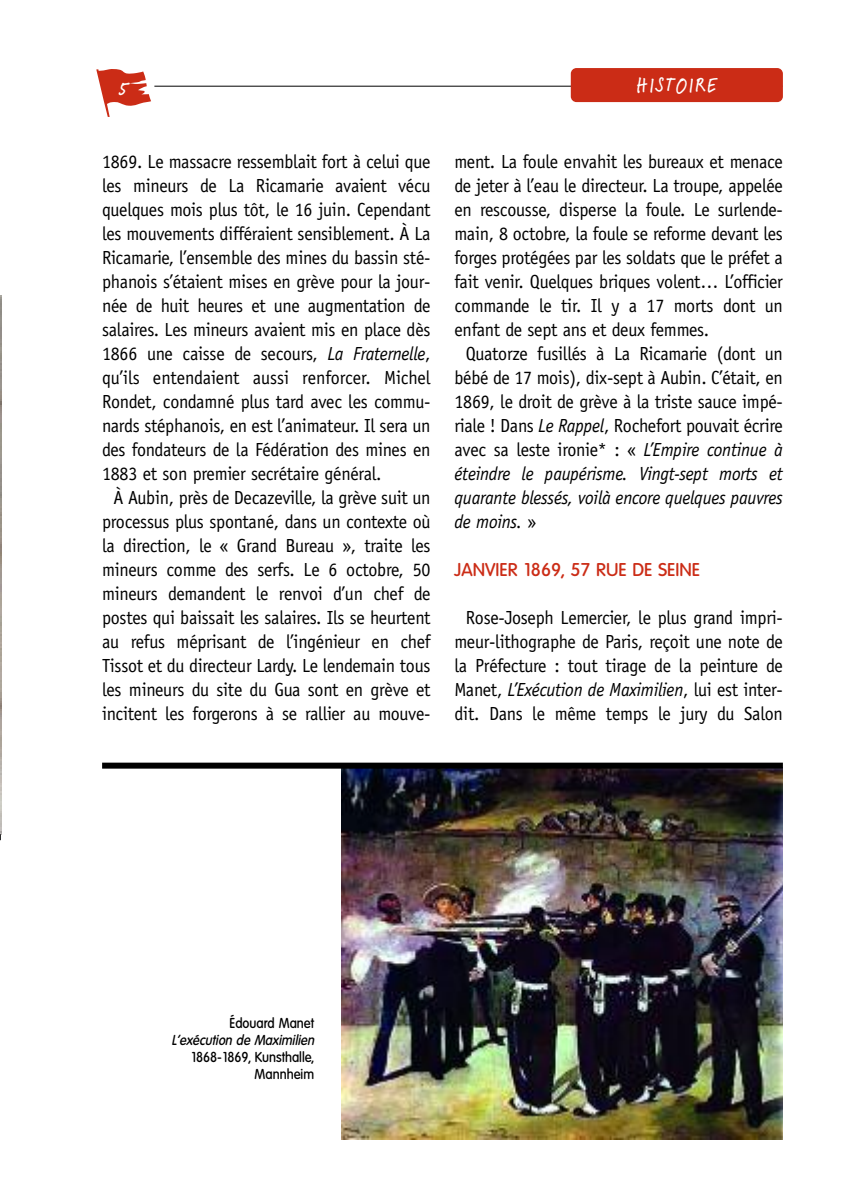
<style>
.page{position:relative;width:851px;height:1191px;background:#fff}
.page>*{position:absolute;margin:0;border:0;box-sizing:border-box;transform-origin:0 0}
.t1{font:500 22px "Feltpen Std";letter-spacing:.075em;color:#fff}
.t2{font:19px/24px "Officina Sans";letter-spacing:-.015em;color:#000;text-align:center;scale:.95 1}
.t3{font:italic 19px "Officina Sans";letter-spacing:-.015em;color:#000;scale:.95 1}
.t4{font:500 18px "Volkswagen";color:#cb2c16}
.t5{font:500 14px/16.8px "Volkswagen";color:#000;text-align:right;scale:.9 1}
.t6{font:italic 500 14px "Volkswagen";color:#000;scale:.9 1}
.s1{font-style:italic}
.s2{font-style:normal}
</style>
<div class="page">
<hr style="left:154px;top:86px;width:628px;height:1px;background:#000">
<svg style="left:96px;top:69px;width:55px;height:48px"></svg>
<div style="left:570px;top:68px;width:212px;height:34px;background:#cb2c16;border-radius:6px"></div>
<img style="left:0;top:296px;width:1px;height:538px">
<img style="left:341px;top:768px;width:441px;height:372px">
<div style="left:102px;top:762px;width:680px;height:6px;background:#000"></div>
<p class="t1" style="left:119px;top:80px;width:11px">5</p>
<p class="t1" style="left:636px;top:77px;width:82px">HISTOIRE</p>
<p class="t2" style="left:102px;top:151px;width:347px">1869. Le massacre ressemblait fort à celui que</p>
<p class="t2" style="left:102px;top:175px;width:347px">les mineurs de La Ricamarie avaient vécu</p>
<p class="t2" style="left:102px;top:199px;width:347px">quelques mois plus tôt, le 16 juin. Cependant</p>
<p class="t2" style="left:102px;top:223px;width:347px">les mouvements différaient sensiblement. À La</p>
<p class="t2" style="left:102px;top:247px;width:347px">Ricamarie, l’ensemble des mines du bassin sté-</p>
<p class="t2" style="left:102px;top:271px;width:347px">phanois s’étaient mises en grève pour la jour-</p>
<p class="t2" style="left:102px;top:295px;width:347px">née de huit heures et une augmentation de</p>
<p class="t2" style="left:102px;top:319px;width:347px">salaires. Les mineurs avaient mis en place dès</p>
<p class="t2" style="left:102px;top:343px;width:347px">1866 une caisse de secours, <span class="s1">La Fraternelle</span>,</p>
<p class="t2" style="left:102px;top:367px;width:347px">qu’ils entendaient aussi renforcer. Michel</p>
<p class="t2" style="left:102px;top:391px;width:347px">Rondet, condamné plus tard avec les commu-</p>
<p class="t2" style="left:102px;top:415px;width:347px">nards stéphanois, en est l’animateur. Il sera un</p>
<p class="t2" style="left:102px;top:439px;width:347px">des fondateurs de la Fédération des mines en</p>
<p class="t2" style="left:102px;top:463px;width:295px">1883 et son premier secrétaire général.</p>
<p class="t2" style="left:113px;top:487px;width:335px">À Aubin, près de Decazeville, la grève suit un</p>
<p class="t2" style="left:102px;top:511px;width:347px">processus plus spontané, dans un contexte où</p>
<p class="t2" style="left:102px;top:535px;width:347px">la direction, le « Grand Bureau », traite les</p>
<p class="t2" style="left:102px;top:559px;width:347px">mineurs comme des serfs. Le 6 octobre, 50</p>
<p class="t2" style="left:102px;top:583px;width:347px">mineurs demandent le renvoi d’un chef de</p>
<p class="t2" style="left:102px;top:607px;width:347px">postes qui baissait les salaires. Ils se heurtent</p>
<p class="t2" style="left:102px;top:631px;width:347px">au refus méprisant de l’ingénieur en chef</p>
<p class="t2" style="left:102px;top:655px;width:347px">Tissot et du directeur Lardy. Le lendemain tous</p>
<p class="t2" style="left:102px;top:679px;width:347px">les mineurs du site du Gua sont en grève et</p>
<p class="t2" style="left:102px;top:703px;width:347px">incitent les forgerons à se rallier au mouve-</p>
<p class="t2" style="left:454px;top:151px;width:347px">ment. La foule envahit les bureaux et menace</p>
<p class="t2" style="left:454px;top:175px;width:347px">de jeter à l’eau le directeur. La troupe, appelée</p>
<p class="t2" style="left:454px;top:199px;width:347px">en rescousse, disperse la foule. Le surlende-</p>
<p class="t2" style="left:454px;top:223px;width:347px">main, 8 octobre, la foule se reforme devant les</p>
<p class="t2" style="left:454px;top:247px;width:347px">forges protégées par les soldats que le préfet a</p>
<p class="t2" style="left:454px;top:271px;width:347px">fait venir. Quelques briques volent… L’officier</p>
<p class="t2" style="left:454px;top:295px;width:347px">commande le tir. Il y a 17 morts dont un</p>
<p class="t2" style="left:454px;top:319px;width:269px">enfant de sept ans et deux femmes.</p>
<p class="t2" style="left:466px;top:343px;width:335px">Quatorze fusillés à La Ricamarie (dont un</p>
<p class="t2" style="left:454px;top:367px;width:347px">bébé de 17 mois), dix-sept à Aubin. C’était, en</p>
<p class="t2" style="left:454px;top:391px;width:347px">1869, le droit de grève à la triste sauce impé-</p>
<p class="t2" style="left:454px;top:415px;width:347px">riale ! Dans <span class="s1">Le Rappel</span>, Rochefort pouvait écrire</p>
<p class="t2" style="left:454px;top:439px;width:347px">avec sa leste ironie* : « <span class="s1">L’Empire continue à</span></p>
<p class="t3" style="left:454px;top:466px;width:347px">éteindre le paupérisme. Vingt-sept morts et</p>
<p class="t3" style="left:454px;top:490px;width:347px">quarante blessés, voilà encore quelques pauvres</p>
<p class="t3" style="left:454px;top:514px;width:87px">de moins. <span class="s2">»</span></p>
<p class="t4" style="left:454px;top:559px;width:247px">JANVIER 1869, 57 RUE DE SEINE</p>
<p class="t2" style="left:454px;top:607px;width:347px">Rose-Joseph Lemercier, le plus grand impri&shy;meur-lithographe de Paris, reçoit une note de la Préfecture : tout tirage de la peinture de Manet, <span class="s1">L’Exécution de Maximilien</span>, lui est inter&shy;dit. Dans le même temps le jury du Salon</p>
<p class="t5" style="left:229px;top:1014px;width:95px">Édouard Manet</p>
<p class="t6" style="left:171px;top:1031px;width:162px">L’exécution de Maximilien</p>
<p class="t5" style="left:191px;top:1048px;width:138px">1868-1869, Kunsthalle,<br>Mannheim</p>
</div>
